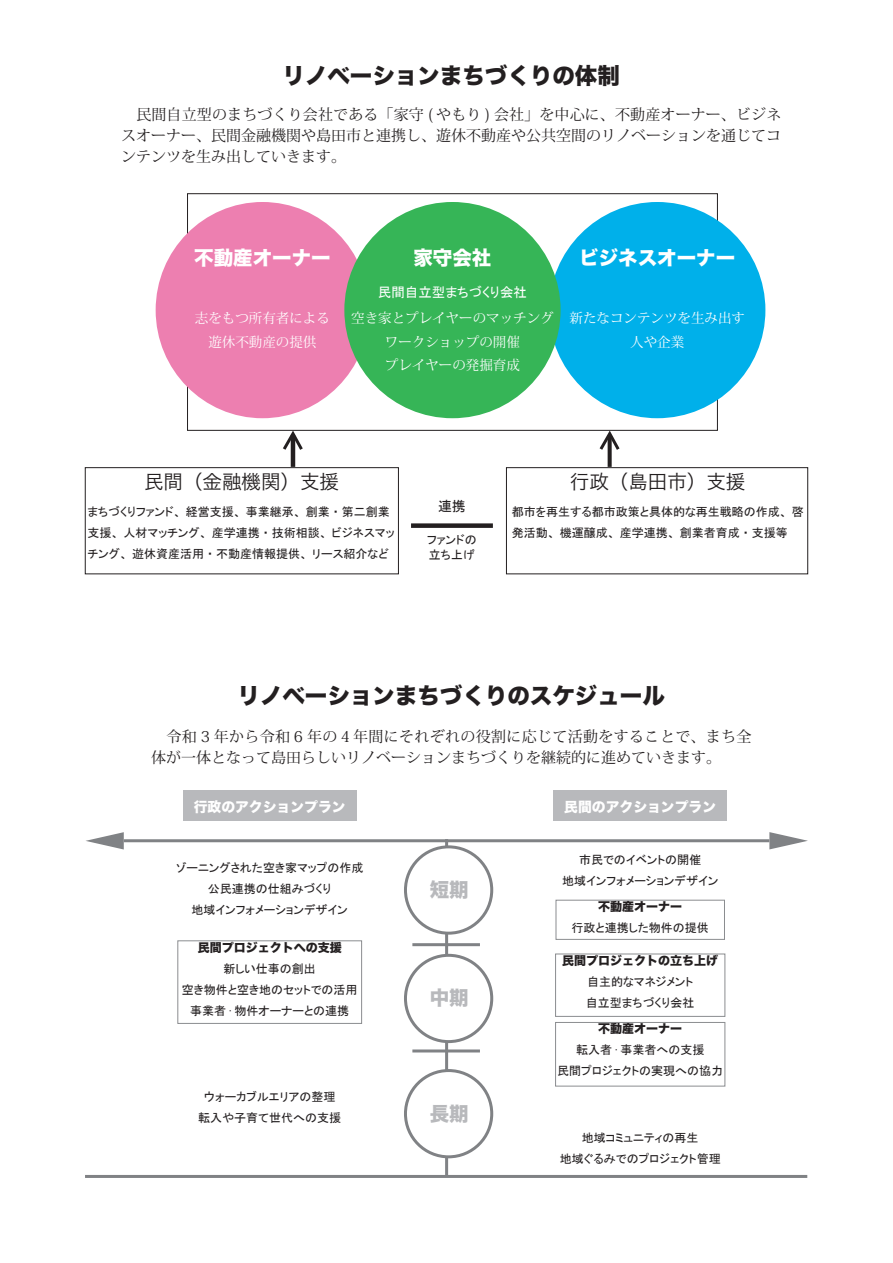
<style>
.page{position:relative;width:893px;height:1263px;background:#fff}
.page>*{position:absolute;margin:0;border:0;box-sizing:border-box;transform-origin:0 0}
.t1{font:22.5px "Hira Kaku Std W8";color:#231f20}
.t2{font:19.5px "Hira Kaku Std W8";color:#fff}
.t3{font:19.5px "Hira Kaku Pro W3";color:#231f20}
.t4{font:19.5px "Hira Kaku Std W8";color:#b8b9bc}
.t5{font:15px/21px "Koz Min Pr 6 N";color:#231f20;text-align:justify}
.t6{font:13.8px "Hira Kaku Std W8";color:#fff}
.t7{font:13.8px "MS P Gothic";color:#231f20}
.t8{font:13.5px/23.7px "Koz Min Pr 6 N";color:#fff;text-align:center}
.t9{font:13.5px "MS P Gothic";color:#fff}
.t10{font:12px/21px "MS P Gothic";color:#231f20;text-align:center}
.t11{font:12px "Hira Kaku Std W8";color:#231f20}
</style>
<div class="page">
<div style="left:85px;top:467px;width:314px;height:107px;border:1px solid #231f20"></div>
<div style="left:549px;top:202px;width:216px;height:216px;background:#00b0ea;border-radius:50%"></div>
<div style="left:156px;top:202px;width:213px;height:216px;background:#ed7fb0;border-radius:50%"></div>
<div style="left:344px;top:202px;width:217px;height:216px;background:#36b557;border-radius:50%"></div>
<div style="left:506px;top:467px;width:302px;height:107px;border:1px solid #231f20"></div>
<div style="left:411px;top:523px;width:82px;height:5px;background:#231f20"></div>
<svg style="left:608px;top:453px;width:4px;height:14px"></svg>
<hr style="left:291px;top:435px;width:4px;height:32px;background:#231f20">
<svg style="left:280px;top:429px;width:26px;height:24px"></svg>
<svg style="left:597px;top:429px;width:25px;height:24px"></svg>
<div style="left:183px;top:790px;width:174px;height:31px;background:#b8b9bc"></div>
<div style="left:553px;top:790px;width:174px;height:31px;background:#b8b9bc"></div>
<hr style="left:124px;top:839px;width:645px;height:3px;background:#808285">
<hr style="left:445px;top:839px;width:3px;height:338px;background:#808285">
<hr style="left:412px;top:943px;width:68px;height:3px;background:#808285">
<hr style="left:412px;top:1049px;width:68px;height:3px;background:#808285">
<hr style="left:85px;top:1175px;width:722px;height:3px;background:#808285">
<svg style="left:769px;top:832px;width:39px;height:17px"></svg>
<svg style="left:86px;top:832px;width:38px;height:17px"></svg>
<div style="left:405px;top:847px;width:87px;height:86px;background:#fff;border-radius:50%"></div>
<div style="left:404px;top:845px;width:89px;height:90px;border:3px solid #808285;border-radius:50%"></div>
<div style="left:405px;top:955px;width:87px;height:86px;background:#fff;border-radius:50%"></div>
<div style="left:404px;top:954px;width:89px;height:89px;border:3px solid #808285;border-radius:50%"></div>
<div style="left:405px;top:1070px;width:87px;height:87px;background:#fff;border-radius:50%"></div>
<div style="left:404px;top:1069px;width:89px;height:89px;border:3px solid #808285;border-radius:50%"></div>
<div style="left:556px;top:900px;width:169px;height:40px;border:1px solid #8b8d90"></div>
<div style="left:555px;top:1022px;width:170px;height:64px;border:1px solid #8b8d90"></div>
<div style="left:177px;top:940px;width:185px;height:84px;border:1px solid #8b8d90"></div>
<div style="left:555px;top:953px;width:170px;height:64px;border:1px solid #8b8d90"></div>
<h1 class="t1" style="left:282px;top:63px;width:339px">リノベーションまちづくりの体制</h1>
<p class="t5" style="left:121px;top:104px;width:662px">　民間自立型のまちづくり会社である「家守 ( やもり ) 会社」を中心に、不動産オーナー、ビジネスオーナー、民間金融機関や島田市と連携し、遊休不動産や公共空間のリノベーションを通じてコンテンツを生み出していきます。</p>
<h2 class="t2" style="left:194px;top:247px;width:138px">不動産オーナー</h2>
<h2 class="t2" style="left:413px;top:247px;width:79px">家守会社</h2>
<h2 class="t2" style="left:579px;top:247px;width:157px">ビジネスオーナー</h2>
<p class="t9" style="left:378px;top:286px;width:151px">民間自立型まちづくり会社</p>
<p class="t8" style="left:195px;top:307px;width:136px">志をもつ所有者による遊休不動産の提供</p>
<p class="t8" style="left:351px;top:307px;width:204px">空き家とプレイヤーのマッチングワークショップの開催<br>プレイヤーの発掘育成</p>
<p class="t8" style="left:569px;top:307px;width:177px">新たなコンテンツを生み出す人や企業</p>
<h2 class="t3" style="left:144px;top:464px;width:197px">民間（金融機関）支援</h2>
<p class="t10" style="left:88px;top:501px;width:308px;text-align:left">まちづくりファンド、経営支援、事業継承、創業・第二創業支援、人材マッチング、産学連携・技術相談、ビジネスマッチング、遊休資産活用・不動産情報提供、リース紹介など</p>
<p class="t7" style="left:438px;top:499px;width:29px">連携</p>
<p class="t10" style="left:427px;top:532px;width:51px;line-height:15px;text-align:left">ファンドの立ち上げ</p>
<h2 class="t3" style="left:570px;top:464px;width:177px">行政（島田市）支援</h2>
<p class="t10" style="left:512px;top:501px;width:293px;text-align:left">都市を再生する都市政策と具体的な再生戦略の作成、啓発活動、機運醸成、産学連携、創業者育成・支援等</p>
<h1 class="t1" style="left:237px;top:683px;width:429px">リノベーションまちづくりのスケジュール</h1>
<p class="t5" style="left:151px;top:726px;width:602px">　令和 3 年から令和 6 年の４年間にそれぞれの役割に応じて活動をすることで、まち全体が一体となって島田らしいリノベーションまちづくりを継続的に進めていきます。</p>
<p class="t6" style="left:194px;top:799px;width:154px">行政のアクションプラン</p>
<p class="t6" style="left:564px;top:799px;width:154px">民間のアクションプラン</p>
<p class="t10" style="left:176px;top:857px;width:189px">ゾーニングされた空き家マップの作成公民連携の仕組みづくり<br>地域インフォメーションデザイン</p>
<p class="t11" style="left:198px;top:940px;width:145px">民間プロジェクトへの支援</p>
<p class="t10" style="left:182px;top:958px;width:177px">新しい仕事の創出<br>空き物件と空き地のセットでの活用事業者 · 物件オーナーとの連携</p>
<p class="t10" style="left:198px;top:1086px;width:144px">ウォーカブルエリアの整理転入や子育て世代への支援</p>
<h2 class="t4" style="left:430px;top:879px;width:40px">短期</h2>
<h2 class="t4" style="left:430px;top:987px;width:40px">中期</h2>
<h2 class="t4" style="left:430px;top:1102px;width:40px">長期</h2>
<p class="t10" style="left:562px;top:849px;width:158px">市民でのイベントの開催<br>地域インフォメーションデザイン</p>
<p class="t11" style="left:598px;top:900px;width:85px">不動産オーナー</p>
<p class="t10" style="left:571px;top:917px;width:139px">行政と連携した物件の提供</p>
<p class="t11" style="left:562px;top:954px;width:157px">民間プロジェクトの立ち上げ</p>
<p class="t10" style="left:586px;top:971px;width:110px;text-align:left">自主的なマネジメント自立型まちづくり会社</p>
<p class="t11" style="left:598px;top:1022px;width:85px">不動産オーナー</p>
<p class="t10" style="left:557px;top:1039px;width:168px">転入者 · 事業者への支援<br>民間プロジェクトの実現への協力</p>
<p class="t10" style="left:560px;top:1127px;width:163px">地域コミュニティの再生<br>地域ぐるみでのプロジェクト管理</p>
</div>
